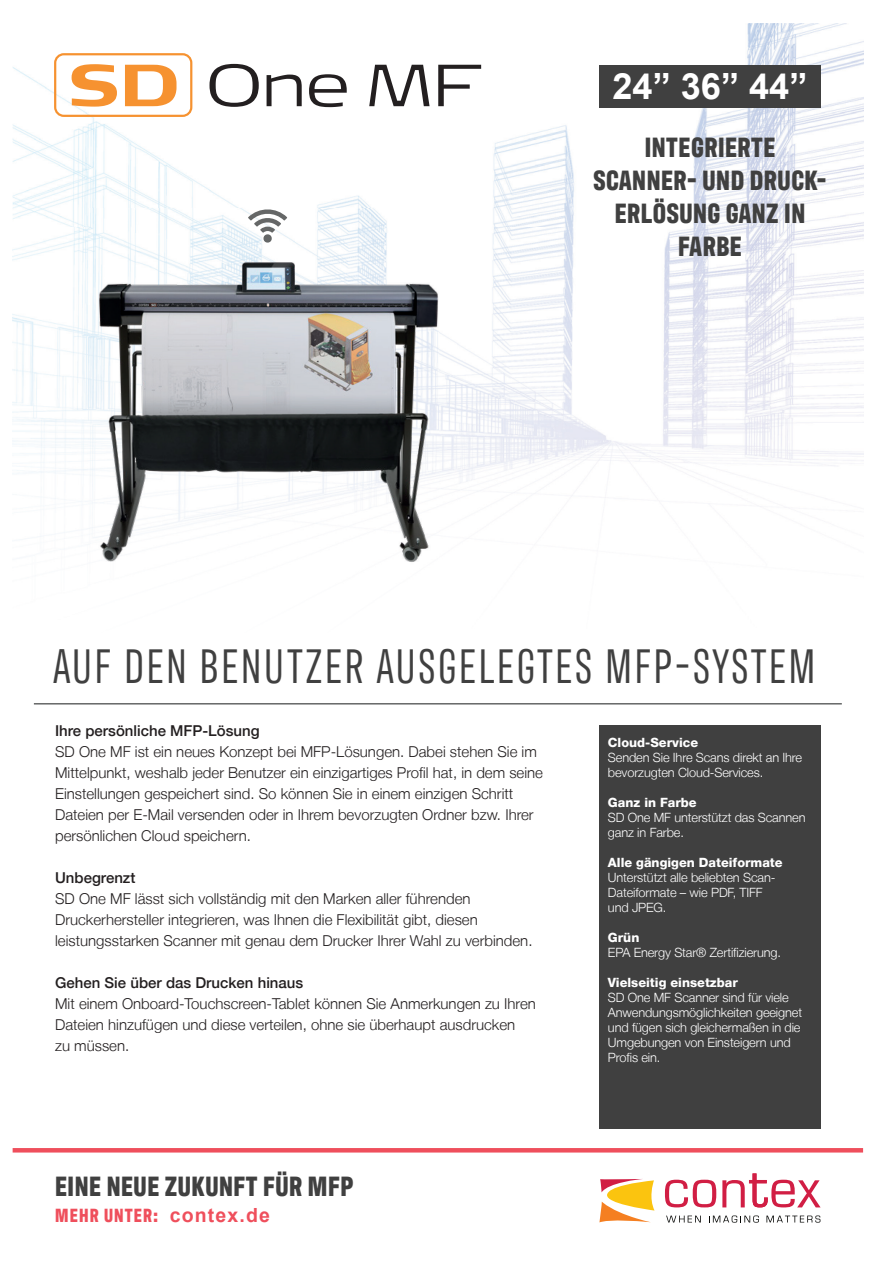
<style>
.page{position:relative;width:893px;height:1263px;background:#fff}
.page>*{position:absolute;margin:0;border:0;box-sizing:border-box;transform-origin:0 0}
.t1{font:49.5px "Antarctican Headline";letter-spacing:.055em;color:#404040}
.t2{font:700 36.15px "Arial";color:#fff}
.t3{font:700 28.5px/33px "Antarctican Headline";letter-spacing:.02em;color:#404040;text-align:center}
.t4{font:700 19.5px "Antarctican Headline";letter-spacing:.06em;color:#ef4f5c}
.t5{font:300 15px/21px "Helvetica Neue LT";color:#231f20}
.t6{font:500 15px "Helvetica Neue LT";color:#231f20}
.t7{font:300 12.75px/15px "Helvetica Neue LT";letter-spacing:-.01em;color:#fff}
.t8{font:800 12.75px "Helvetica Neue LT";color:#fff}
.s1{font-family:"Arial"}
</style>
<div class="page">
<img style="left:13px;top:54px;width:637px;height:174px">
<img style="left:650px;top:23px;width:213px;height:484px">
<img style="left:13px;top:228px;width:75px;height:309px">
<img style="left:439px;top:228px;width:212px;height:279px">
<svg style="left:665px;top:1180px;width:51px;height:27px"></svg>
<svg style="left:722px;top:1173px;width:98px;height:34px"></svg>
<svg style="left:599px;top:1179px;width:55px;height:43px"></svg>
<svg style="left:666px;top:1215px;width:35px;height:7px"></svg>
<svg style="left:709px;top:1215px;width:50px;height:7px"></svg>
<svg style="left:766px;top:1215px;width:54px;height:7px"></svg>
<img style="left:88px;top:208px;width:351px;height:354px">
<div style="left:54px;top:53px;width:138px;height:64px;border:2px solid #f69230;border-radius:9px"></div>
<svg style="left:72px;top:64px;width:45px;height:43px"></svg>
<svg style="left:125px;top:65px;width:52px;height:41px"></svg>
<svg style="left:209px;top:64px;width:50px;height:43px"></svg>
<svg style="left:267px;top:75px;width:35px;height:31px"></svg>
<svg style="left:309px;top:74px;width:38px;height:33px"></svg>
<svg style="left:369px;top:65px;width:61px;height:41px"></svg>
<svg style="left:438px;top:65px;width:43px;height:41px"></svg>
<hr style="left:34px;top:703px;width:808px;height:1px;background:#656767">
<div style="left:599px;top:65px;width:221px;height:42px;background:#404040"></div>
<svg style="left:248px;top:209px;width:39px;height:34px"></svg>
<div style="left:599px;top:725px;width:221px;height:404px;background:#404040"></div>
<hr style="left:13px;top:1148px;width:850px;height:4px;background:#ef4f5c">
<h2 class="t2" style="left:612px;top:61px;width:197px">24” 36” 44”</h2>
<h3 class="t3" style="left:593px;top:128px;width:234px">INTEGRIERTE<br>SCANNER- UND DRUCK-<br>ERLÖSUNG GANZ IN<br>FARBE</h3>
<h1 class="t1" style="left:53px;top:632px;width:763px">AUF DEN BENUTZER AUSGELEGTES MFP-SYSTEM</h1>
<p class="t6" style="left:55px;top:721px;width:206px">Ihre persönliche MFP-Lösung</p>
<p class="t5" style="left:55px;top:741px;width:489px">SD One MF ist ein neues Konzept bei MFP-Lösungen. Dabei stehen Sie im Mittelpunkt, weshalb jeder Benutzer ein einzigartiges Profil hat, in dem seine Einstellungen gespeichert sind. So können Sie in einem einzigen Schritt Dateien per E-Mail versenden oder in Ihrem bevorzugten Ordner bzw. Ihrer persönlichen Cloud speichern.</p>
<p class="t6" style="left:55px;top:868px;width:82px">Unbegrenzt</p>
<p class="t5" style="left:55px;top:888px;width:479px">SD One MF lässt sich vollständig mit den Marken aller führenden<br>Druckerhersteller integrieren, was Ihnen die Flexibilität gibt, diesen leistungsstarken Scanner mit genau dem Drucker Ihrer Wahl zu verbinden.</p>
<p class="t6" style="left:55px;top:973px;width:250px">Gehen Sie über das Drucken hinaus</p>
<p class="t5" style="left:55px;top:993px;width:482px">Mit einem Onboard-Touchscreen-Tablet können Sie Anmerkungen zu Ihren<br>Dateien hinzufügen und diese verteilen, ohne sie überhaupt ausdrucken<br>zu müssen.</p>
<h3 class="t3" style="left:55px;top:1168px;width:300px">EINE NEUE ZUKUNFT FÜR MFP</h3>
<h3 class="t4" style="left:55px;top:1202px;width:216px">MEHR UNTER: <span class="s1">contex.de</span></h3>
<p class="t8" style="left:608px;top:735px;width:92px">Cloud-Service</p>
<p class="t7" style="left:608px;top:750px;width:196px">Senden Sie Ihre Scans direkt an Ihre bevorzugten Cloud-Services.</p>
<p class="t8" style="left:608px;top:795px;width:90px">Ganz in Farbe</p>
<p class="t7" style="left:608px;top:810px;width:199px">SD One MF unterstützt das Scannen ganz in Farbe.</p>
<p class="t8" style="left:608px;top:855px;width:176px">Alle gängigen Dateiformate</p>
<p class="t7" style="left:608px;top:870px;width:169px">Unterstützt alle beliebten Scan-<br>Dateiformate – wie PDF, TIFF und JPEG.</p>
<p class="t8" style="left:608px;top:930px;width:33px">Grün</p>
<p class="t7" style="left:608px;top:944px;width:175px">EPA Energy Star® Zertifizierung.</p>
<p class="t8" style="left:608px;top:975px;width:131px">Vielseitig einsetzbar</p>
<p class="t7" style="left:608px;top:990px;width:196px">SD One MF Scanner sind für viele<br>Anwendungsmöglichkeiten geeignet und fügen sich gleichermaßen in die<br>Umgebungen von Einsteigern und<br>Profis ein.</p>
</div>
